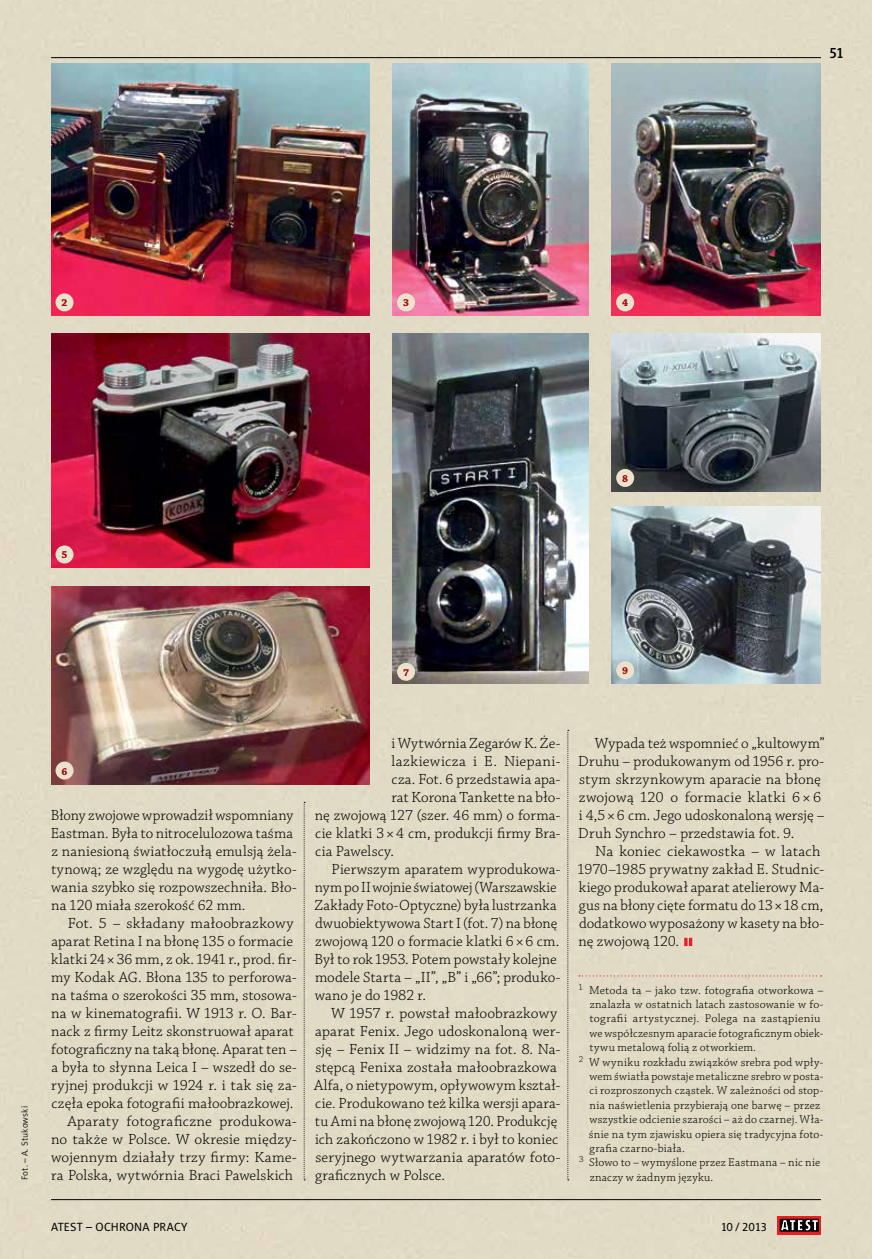
<style>
.page{position:relative;width:872px;height:1259px;background:#fff}
.page>*{position:absolute;margin:0;border:0;box-sizing:border-box;transform-origin:0 0}
.t1{font:300 15.45px/18px "Chaparral Pro";letter-spacing:.01em;color:#000}
.t2{font:300 15.45px "Chaparral Pro";letter-spacing:.03em;color:#000}
.t3{font:15px "Naomi Sans EFN Medium";color:#000}
.t4{font:300 12px "Chaparral Pro";letter-spacing:.02em;color:#000}
.t5{font:12px "Naomi Sans EFN";letter-spacing:.02em;color:#000}
.t6{font:700 10.65px "Chaparral Pro";color:#9e0b0f}
.t7{font:9px "Naomi Sans EFN Light";letter-spacing:.02em;color:#000}
</style>
<div class="page">
<div style="left:1px;top:0;width:871px;height:1259px;background:#e1dbc5"></div>
<hr style="left:51px;top:1199px;width:770px;height:1px;background:#000">
<hr style="left:51px;top:57px;width:770px;height:1px;background:#000">
<svg style="left:777px;top:1216px;width:44px;height:18px"></svg>
<svg style="left:780px;top:1219px;width:38px;height:12px"></svg>
<img style="left:0;top:0;width:1px;height:1259px">
<svg style="left:579px;top:975px;width:242px;height:1px"></svg>
<svg style="left:684px;top:937px;width:8px;height:9px"></svg>
<svg style="left:304px;top:802px;width:1px;height:378px"></svg>
<svg style="left:567px;top:730px;width:2px;height:450px"></svg>
<img style="left:51px;top:64px;width:319px;height:252px">
<img style="left:392px;top:64px;width:197px;height:252px">
<img style="left:611px;top:64px;width:210px;height:252px">
<img style="left:51px;top:334px;width:319px;height:234px">
<img style="left:51px;top:586px;width:319px;height:198px">
<img style="left:392px;top:334px;width:197px;height:350px">
<img style="left:611px;top:334px;width:210px;height:157px">
<img style="left:611px;top:506px;width:210px;height:177px">
<div style="left:56px;top:293px;width:18px;height:18px;background:#ece2cc;border-radius:50%"></div>
<div style="left:397px;top:293px;width:18px;height:18px;background:#ece2cc;border-radius:50%"></div>
<div style="left:56px;top:761px;width:18px;height:18px;background:#ece2cc;border-radius:50%"></div>
<div style="left:616px;top:293px;width:18px;height:18px;background:#ece2cc;border-radius:50%"></div>
<div style="left:397px;top:663px;width:18px;height:18px;background:#ece2cc;border-radius:50%"></div>
<div style="left:56px;top:545px;width:18px;height:18px;background:#ece2cc;border-radius:50%"></div>
<div style="left:616px;top:469px;width:18px;height:18px;background:#ece2cc;border-radius:50%"></div>
<div style="left:616px;top:661px;width:18px;height:18px;background:#ece2cc;border-radius:50%"></div>
<p class="t3" style="left:829px;top:44px;width:15px">51</p>
<p class="t6" style="left:62px;top:297px;width:7px">2</p>
<p class="t6" style="left:403px;top:297px;width:7px">3</p>
<p class="t6" style="left:622px;top:297px;width:8px">4</p>
<p class="t6" style="left:61px;top:549px;width:8px">5</p>
<p class="t6" style="left:622px;top:472px;width:8px">8</p>
<p class="t6" style="left:403px;top:666px;width:7px">7</p>
<p class="t6" style="left:622px;top:664px;width:8px">9</p>
<p class="t7" style="left:20px;top:1180px;width:76px;rotate:-90deg">Fot. – A. Stukowski</p>
<p class="t6" style="left:61px;top:765px;width:8px">6</p>
<p class="t1" style="left:51px;top:807px;width:247px">Błony zwojowe wprowadził wspomniany Eastman. Była to nitrocelulozowa taśma z naniesioną światłoczułą emulsją żela‑ tynową; ze względu na wygodę użytko‑ wania szybko się rozpowszechniła. Bło‑ na 120 miała szerokość 62 mm.</p>
<p class="t1" style="left:51px;top:915px;width:248px;text-align:right">Fot. 5 – składany małoobrazkowy aparat Retina I na błonę 135 o formacie klatki 24×36 mm, z ok. 1941 r., prod. fir‑ my Kodak AG. Błona 135 to perforowa‑ na taśma o szerokości 35 mm, stosowa‑ na w kinematografii. W 1913 r. O. Bar‑ nack z firmy Leitz skonstruował aparat fotograficzny na taką błonę. Aparat ten – a była to słynna Leica I – wszedł do se‑ ryjnej produkcji w 1924 r. i tak się za‑ częła epoka fotografii małoobrazkowej.<br>Aparaty fotograficzne produkowa‑ no także w Polsce. W okresie między‑ wojennym działały trzy firmy: Kame‑ ra Polska, wytwórnia Braci Pawelskich</p>
<p class="t1" style="left:391px;top:735px;width:168px">i Wytwórnia Zegarów K. Że--</p>
<p class="t2" style="left:391px;top:753px;width:170px">lazkiewicza i E. Niepani‑</p>
<p class="t1" style="left:392px;top:771px;width:170px">cza. Fot. 6 przedstawia apa‑</p>
<p class="t1" style="left:391px;top:789px;width:171px">rat Korona Tankette na bło‑</p>
<p class="t1" style="left:315px;top:807px;width:247px">nę zwojową 127 (szer. 46 mm) o forma‑</p>
<p class="t1" style="left:315px;top:825px;width:247px">cie klatki 3×4 cm, produkcji firmy Bra‑</p>
<p class="t1" style="left:315px;top:843px;width:80px">cia Pawelscy.</p>
<p class="t1" style="left:331px;top:861px;width:230px">Pierwszym aparatem wyprodukowa‑</p>
<p class="t1" style="left:315px;top:879px;width:243px">nym po II wojnie światowej (Warszawskie</p>
<p class="t1" style="left:314px;top:897px;width:244px">Zakłady Foto‑Optyczne) była lustrzanka</p>
<p class="t1" style="left:315px;top:915px;width:243px">dwuobiektywowa Start I (fot. 7) na błonę</p>
<p class="t1" style="left:315px;top:933px;width:246px">zwojową 120 o formacie klatki 6×6 cm.</p>
<p class="t1" style="left:314px;top:951px;width:244px">Był to rok 1953. Potem powstały kolejne</p>
<p class="t1" style="left:315px;top:969px;width:247px">modele Starta – „II”, „B” i „66”; produko‑</p>
<p class="t1" style="left:315px;top:987px;width:113px">wano je do 1982 r.</p>
<p class="t1" style="left:331px;top:1005px;width:227px">W 1957 r. powstał małoobrazkowy</p>
<p class="t1" style="left:315px;top:1023px;width:247px">aparat Fenix. Jego udoskonaloną wer‑</p>
<p class="t1" style="left:315px;top:1041px;width:246px">sję – Fenix II – widzimy na fot. 8. Na‑</p>
<p class="t1" style="left:315px;top:1059px;width:243px">stępcą Fenixa została małoobrazkowa</p>
<p class="t1" style="left:314px;top:1077px;width:248px">Alfa, o nietypowym, opływowym kształ‑</p>
<p class="t1" style="left:315px;top:1095px;width:247px">cie. Produkowano też kilka wersji apara‑</p>
<p class="t1" style="left:315px;top:1113px;width:244px">tu Ami na błonę zwojową 120. Produkcję</p>
<p class="t1" style="left:315px;top:1131px;width:245px">ich zakończono w 1982 r. i był to koniec</p>
<p class="t1" style="left:315px;top:1149px;width:246px">seryjnego wytwarzania aparatów foto‑</p>
<p class="t1" style="left:315px;top:1167px;width:131px">graficznych w Polsce.</p>
<p class="t1" style="left:578px;top:735px;width:248px;text-indent:17px">Wypada też wspomnieć o „kultowym” Druhu – produkowanym od 1956 r. pro‑ stym skrzynkowym aparacie na błonę zwojową 120 o formacie klatki 6 × 6 i 4,5×6 cm. Jego udoskonaloną wersję – Druh Synchro – przedstawia fot. 9.</p>
<p class="t1" style="left:578px;top:843px;width:248px;text-indent:17px">Na koniec ciekawostka – w latach 1970–1985 prywatny zakład E. Studnic‑ kiego produkował aparat atelierowy Ma‑ gus na błony cięte formatu do 13×18 cm, dodatkowo wyposażony w kasety na bło‑ nę zwojową 120.</p>
<p class="t4" style="left:579px;top:983px;width:246px"><sup>1</sup> Metoda ta – jako tzw. fotografia otworkowa –</p>
<p class="t4" style="left:590px;top:997px;width:235px">znalazła w ostatnich latach zastosowanie w fo‑</p>
<p class="t4" style="left:589px;top:1012px;width:232px">tografii artystycznej. Polega na zastąpieniu</p>
<p class="t4" style="left:589px;top:1026px;width:235px">we współczesnym aparacie fotograficznym obiek‑</p>
<p class="t4" style="left:589px;top:1040px;width:168px">tywu metalową folią z otworkiem.</p>
<p class="t4" style="left:579px;top:1055px;width:246px"><sup>2</sup> W wyniku rozkładu związków srebra pod wpły‑</p>
<p class="t4" style="left:589px;top:1069px;width:235px">wem światła powstaje metaliczne srebro w posta‑</p>
<p class="t4" style="left:589px;top:1084px;width:235px">ci rozproszonych cząstek. W zależności od stop‑</p>
<p class="t4" style="left:589px;top:1098px;width:232px">nia naświetlenia przybierają one barwę – przez</p>
<p class="t4" style="left:589px;top:1112px;width:235px">wszystkie odcienie szarości – aż do czarnej. Wła‑</p>
<p class="t4" style="left:589px;top:1127px;width:236px">śnie na tym zjawisku opiera się tradycyjna foto‑</p>
<p class="t4" style="left:589px;top:1141px;width:97px">grafia czarno‑biała.</p>
<p class="t4" style="left:579px;top:1156px;width:243px"><sup>3</sup> Słowo to – wymyślone przez Eastmana – nic nie</p>
<p class="t4" style="left:590px;top:1170px;width:125px">znaczy w żadnym języku.</p>
<p class="t5" style="left:51px;top:1220px;width:138px">ATEST – OCHRONA PRACY</p>
<p class="t5" style="left:721px;top:1220px;width:47px">10 / 2013</p>
</div>
